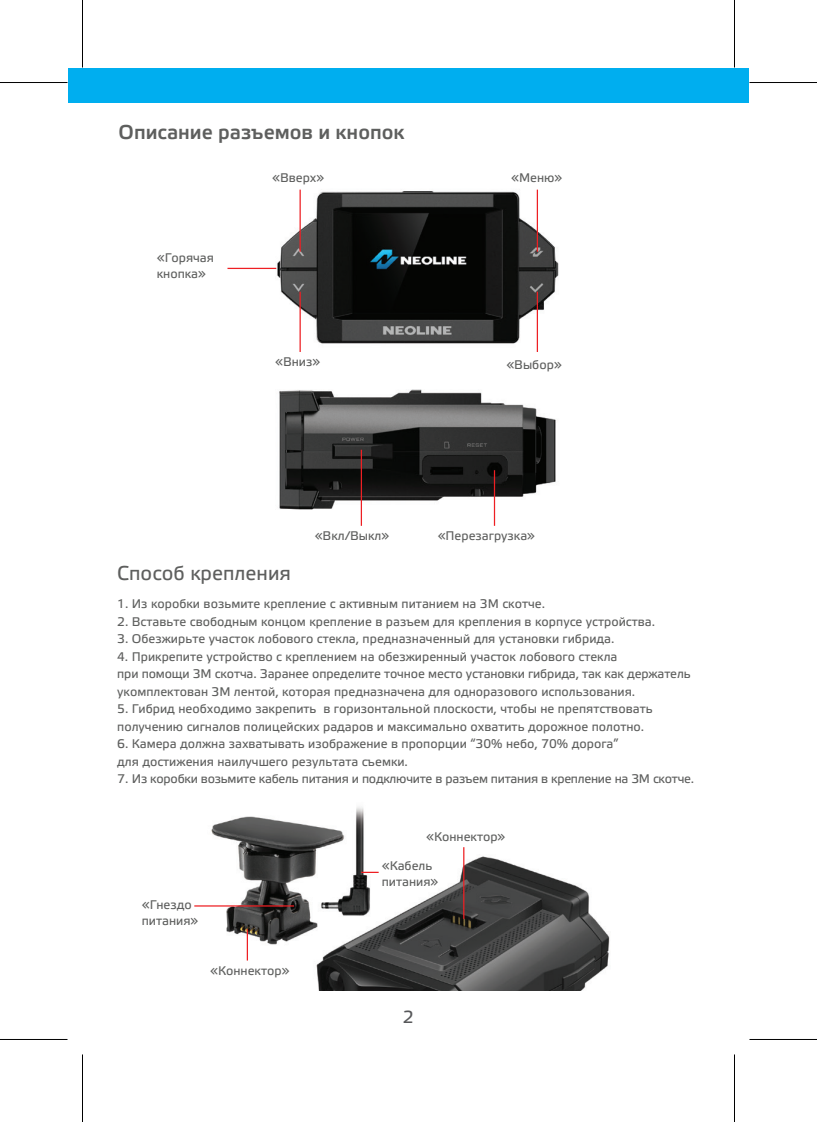
<style>
.page{position:relative;width:817px;height:1122px;background:#fff}
.page>*{position:absolute;margin:0;border:0;box-sizing:border-box;transform-origin:0 0}
.t1{font:20px "Elektra Medium Pro";color:#5e5f5e}
.t2{font:20px "Elektra Text Pro";color:#5e5f5e}
.t3{font:17.5px "Elektra Text Pro";color:#57585a}
.t4{font:12.5px/17.5px "Elektra Text Pro";color:#5e5f5e}
.t5{font:12.5px "Elektra Text Pro";letter-spacing:-.02em;color:#5e5f5e}
</style>
<div class="page">
<img style="left:227px;top:189px;width:332px;height:163px">
<hr style="left:300px;top:292px;width:1px;height:60px;background:#ee1f23">
<hr style="left:300px;top:190px;width:1px;height:62px;background:#ee1f23">
<hr style="left:227px;top:268px;width:49px;height:1px;background:#ee1f23">
<hr style="left:537px;top:292px;width:1px;height:60px;background:#ee1f23">
<hr style="left:537px;top:190px;width:1px;height:62px;background:#ee1f23">
<img style="left:279px;top:389px;width:277px;height:137px">
<hr style="left:494px;top:470px;width:1px;height:56px;background:#ee1f23">
<hr style="left:361px;top:450px;width:1px;height:76px;background:#ee1f23">
<div style="left:68px;top:68px;width:681px;height:35px;background:#00aeef"></div>
<img style="left:199px;top:807px;width:411px;height:183px">
<hr style="left:463px;top:847px;width:1px;height:72px;background:#ee1f23">
<hr style="left:247px;top:929px;width:1px;height:31px;background:#ee1f23">
<hr style="left:194px;top:905px;width:100px;height:1px;background:#ee1f23">
<svg style="left:361px;top:872px;width:18px;height:1px"></svg>
<hr style="left:0;top:82px;width:68px;height:1px;background:#000">
<hr style="left:749px;top:82px;width:68px;height:1px;background:#000">
<hr style="left:0;top:1039px;width:68px;height:1px;background:#000">
<hr style="left:749px;top:1039px;width:68px;height:1px;background:#000">
<hr style="left:82px;top:0;width:1px;height:67px;background:#000">
<hr style="left:82px;top:1054px;width:1px;height:68px;background:#000">
<hr style="left:734px;top:0;width:1px;height:67px;background:#000">
<hr style="left:734px;top:1054px;width:1px;height:68px;background:#000">
<h1 class="t1" style="left:119px;top:121px;width:288px">Описание разъемов и кнопок</h1>
<p class="t4" style="left:157px;top:250px;width:59px;line-height:16px">«Горячая кнопка»</p>
<p class="t4" style="left:272px;top:169px;width:54px">«Вверх»</p>
<p class="t4" style="left:511px;top:169px;width:53px">«Меню»</p>
<p class="t4" style="left:275px;top:353px;width:47px">«Вниз»</p>
<p class="t4" style="left:506px;top:356px;width:57px">«Выбор»</p>
<p class="t4" style="left:315px;top:528px;width:76px">«Вкл/Выкл»</p>
<p class="t4" style="left:438px;top:528px;width:99px">«Перезагрузка»</p>
<h1 class="t2" style="left:117px;top:563px;width:175px">Способ крепления</h1>
<p class="t4" style="left:117px;top:596px;width:429px">1. Из коробки возьмите крепление с активным питанием на 3М скотче.</p>
<p class="t4" style="left:117px;top:613px;width:539px">2. Вставьте свободным концом крепление в разъем для крепления в корпусе устройства.</p>
<p class="t4" style="left:117px;top:631px;width:499px">3. Обезжирьте участок лобового стекла, предназначенный для установки гибрида.</p>
<p class="t4" style="left:117px;top:648px;width:575px">4. Прикрепите устройство с креплением на обезжиренный участок лобового стекла<br>при помощи 3М скотча. Заранее определите точное место установки гибрида, так как держатель укомплектован 3M лентой, которая предназначена для одноразового использования.</p>
<p class="t4" style="left:117px;top:701px;width:537px">5. Гибрид необходимо закрепить в горизонтальной плоскости, чтобы не препятствовать получению сигналов полицейских радаров и максимально охватить дорожное полотно.</p>
<p class="t4" style="left:117px;top:736px;width:503px">6. Камера должна захватывать изображение в пропорции “30% небо, 70% дорога” для достижения наилучшего результата съемки.</p>
<p class="t5" style="left:117px;top:772px;width:578px">7. Из коробки возьмите кабель питания и подключите в разъем питания в крепление на 3М скотче.</p>
<p class="t4" style="left:426px;top:828px;width:81px">«Коннектор»</p>
<p class="t4" style="left:142px;top:897px;width:58px;line-height:16px">«Гнездо питания»</p>
<p class="t4" style="left:210px;top:962px;width:81px">«Коннектор»</p>
<p class="t4" style="left:382px;top:858px;width:58px;line-height:16px">«Кабель питания»</p>
<h2 class="t3" style="left:403px;top:1007px;width:12px">2</h2>
</div>
